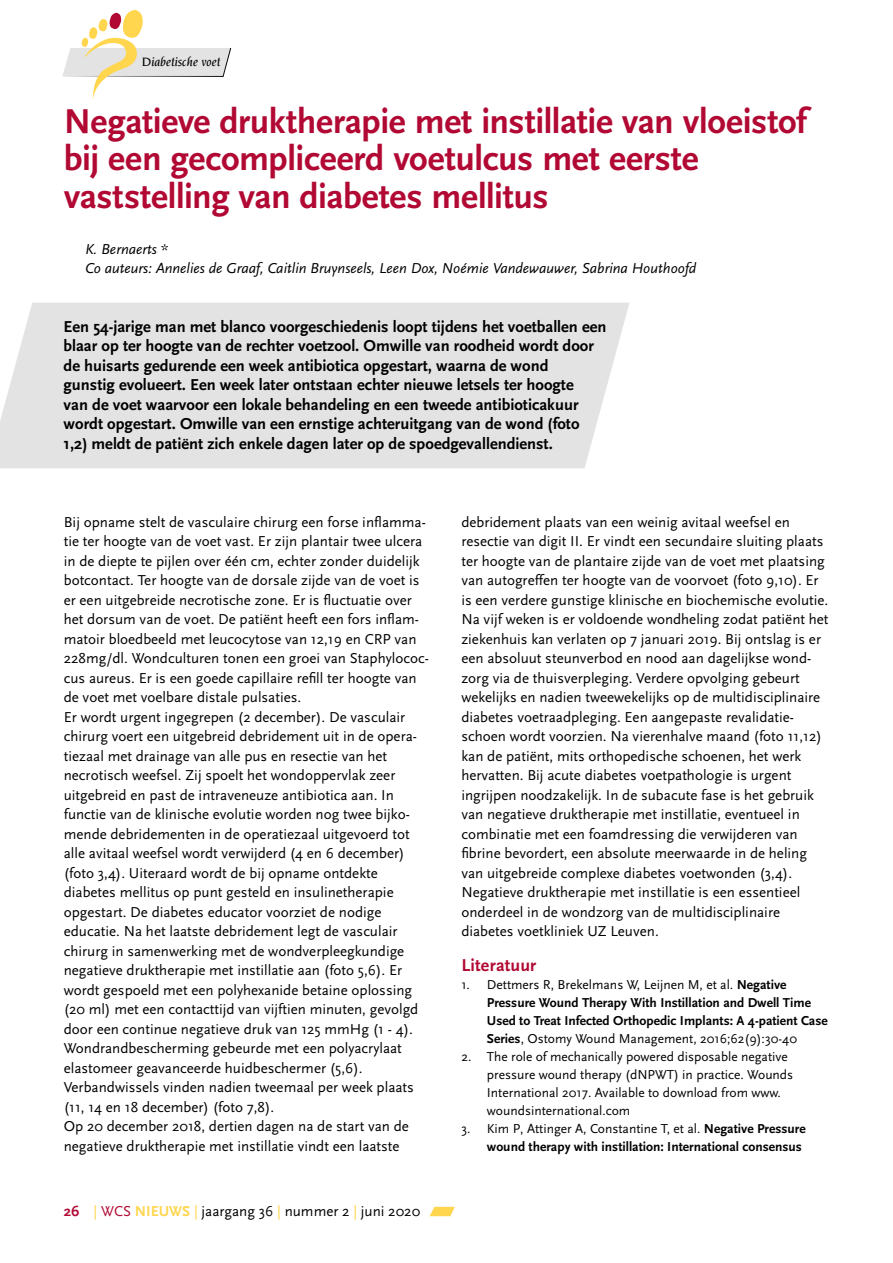
<style>
.page{position:relative;width:893px;height:1263px;background:#fff}
.page>*{position:absolute;margin:0;border:0;box-sizing:border-box;transform-origin:0 0}
.t1{font:700 36px/37.5px "Scala Sans";letter-spacing:-.01em;color:#b10933}
.t2{font:700 18px "Scala Sans";letter-spacing:.01em;color:#b10933}
.t3{font:700 16.5px/19.5px "Scala Sans";color:#000}
.t4{font:15px/19.5px "Scala Sans";color:#000}
.t5{font:italic 15px/19.5px "Scala Sans";color:#000}
.t6{font:700 13.5px/18px "Scala Sans";color:#000}
.t7{font:13.5px/18px "Scala Sans";color:#000}
.t8{font:italic 500 13.2px "Novarese Std";color:#000}
.s1{font-weight:700;color:#b10933}
.s2{color:#ffd64d}
.s3{color:#b10933}
.s4{font-weight:700;color:#ffd64d}
.s5{font-weight:400}
</style>
<div class="page">
<svg style="left:430px;top:1207px;width:25px;height:9px"></svg>
<svg style="left:62px;top:10px;width:169px;height:90px"></svg>
<div style="left:0;top:303px;width:629px;height:165px;background:#e3e3e3"></div>
<p class="t8" style="left:142px;top:55px;width:80px">Diabetische voet</p>
<h1 class="t1" style="left:64px;top:103px;width:744px">Negatieve druktherapie met instillatie van vloeistof bij een gecompliceerd voetulcus met eerste vaststelling van diabetes mellitus</h1>
<p class="t5" style="left:85px;top:239px;width:613px">K. Bernaerts *<br>Co auteurs: Annelies de Graaf, Caitlin Bruynseels, Leen Dox, Noémie Vandewauwer, Sabrina Houthoofd</p>
<p class="t3" style="left:64px;top:317px;width:544px">Een 54-jarige man met blanco voorgeschiedenis loopt tijdens het voetballen een blaar op ter hoogte van de rechter voetzool. Omwille van roodheid wordt door de huisarts gedurende een week antibiotica opgestart, waarna de wond<br>gunstig evolueert. Een week later ontstaan echter nieuwe letsels ter hoogte<br>van de voet waarvoor een lokale behandeling en een tweede antibioticakuur wordt opgestart. Omwille van een ernstige achteruitgang van de wond (foto 1,2) meldt de patiënt zich enkele dagen later op de spoedgevallendienst.</p>
<p class="t4" style="left:64px;top:512px;width:367px">Bij opname stelt de vasculaire chirurg een forse inflamma&shy;tie ter hoogte van de voet vast. Er zijn plantair twee ulcera in de diepte te pijlen over één cm, echter zonder duidelijk botcontact. Ter hoogte van de dorsale zijde van de voet is er een uitgebreide necrotische zone. Er is fluctuatie over het dorsum van de voet. De patiënt heeft een fors inflam&shy;matoir bloedbeeld met leucocytose van 12,19 en CRP van 228mg/dl. Wondculturen tonen een groei van Staphylococ&shy;cus aureus. Er is een goede capillaire refill ter hoogte van de voet met voelbare distale pulsaties.<br>Er wordt urgent ingegrepen (2 december). De vasculair chirurg voert een uitgebreid debridement uit in de opera&shy;tiezaal met drainage van alle pus en resectie van het necrotisch weefsel. Zij spoelt het wondoppervlak zeer uitgebreid en past de intraveneuze antibiotica aan. In functie van de klinische evolutie worden nog twee bijko&shy;mende debridementen in de operatiezaal uitgevoerd tot alle avitaal weefsel wordt verwijderd (4 en 6 december) (foto 3,4). Uiteraard wordt de bij opname ontdekte diabetes mellitus op punt gesteld en insulinetherapie opgestart. De diabetes educator voorziet de nodige educatie. Na het laatste debridement legt de vasculair chirurg in samenwerking met de wondverpleegkundige negatieve druktherapie met instillatie aan (foto 5,6). Er wordt gespoeld met een polyhexanide betaine oplossing (20 ml) met een contacttijd van vijftien minuten, gevolgd door een continue negatieve druk van 125 mmHg (1 - 4).<br>Wondrandbescherming gebeurde met een polyacrylaat elastomeer geavanceerde huidbeschermer (5,6).<br>Verbandwissels vinden nadien tweemaal per week plaats (11, 14 en 18 december) (foto 7,8).<br>Op 20 december 2018, dertien dagen na de start van de negatieve druktherapie met instillatie vindt een laatste</p>
<p class="t4" style="left:64px;top:1202px;width:358px"><span class="s1">26</span> <span class="s2">|</span> <span class="s3">WCS</span> <span class="s4">NIEUWS</span> <span class="s2">|</span> jaargang 36 <span class="s2">|</span> nummer 2 <span class="s2">|</span> juni 2020</p>
<p class="t4" style="left:461px;top:512px;width:369px">debridement plaats van een weinig avitaal weefsel en resectie van digit II. Er vindt een secundaire sluiting plaats ter hoogte van de plantaire zijde van de voet met plaatsing van autogreffen ter hoogte van de voorvoet (foto 9,10). Er is een verdere gunstige klinische en biochemische evolutie.<br>Na vijf weken is er voldoende wondheling zodat patiënt het ziekenhuis kan verlaten op 7 januari 2019. Bij ontslag is er een absoluut steunverbod en nood aan dagelijkse wond&shy;zorg via de thuisverpleging. Verdere opvolging gebeurt wekelijks en nadien tweewekelijks op de multidisciplinaire diabetes voetraadpleging. Een aangepaste revalidatie&shy;schoen wordt voorzien. Na vierenhalve maand (foto 11,12) kan de patiënt, mits orthopedische schoenen, het werk hervatten. Bij acute diabetes voetpathologie is urgent ingrijpen noodzakelijk. In de subacute fase is het gebruik van negatieve druktherapie met instillatie, eventueel in combinatie met een foamdressing die verwijderen van fibrine bevordert, een absolute meerwaarde in de heling van uitgebreide complexe diabetes voetwonden (3,4).<br>Negatieve druktherapie met instillatie is een essentieel onderdeel in de wondzorg van de multidisciplinaire diabetes voetkliniek UZ Leuven.</p>
<p class="t2" style="left:461px;top:955px;width:76px">Literatuur</p>
<p class="t6" style="left:487px;top:976px;width:342px;text-indent:-26px"><span class="s5">1. Dettmers R, Brekelmans W, Leijnen M, et al.</span> Negative Pressure Wound Therapy With Instillation and Dwell Time Used to Treat Infected Orthopedic Implants: A 4-patient Case Series<span class="s5">, Ostomy Wound Management, 2016;62(9):30-40</span></p>
<p class="t7" style="left:487px;top:1048px;width:308px;text-indent:-26px">2. The role of mechanically powered disposable negative pressure wound therapy (dNPWT) in practice. Wounds International 2017. Available to download from www. woundsinternational.com</p>
<p class="t6" style="left:461px;top:1120px;width:346px;text-align:right"><span class="s5">3. Kim P, Attinger A, Constantine T, et al.</span> Negative Pressure wound therapy with instillation: International consensus</p>
</div>
